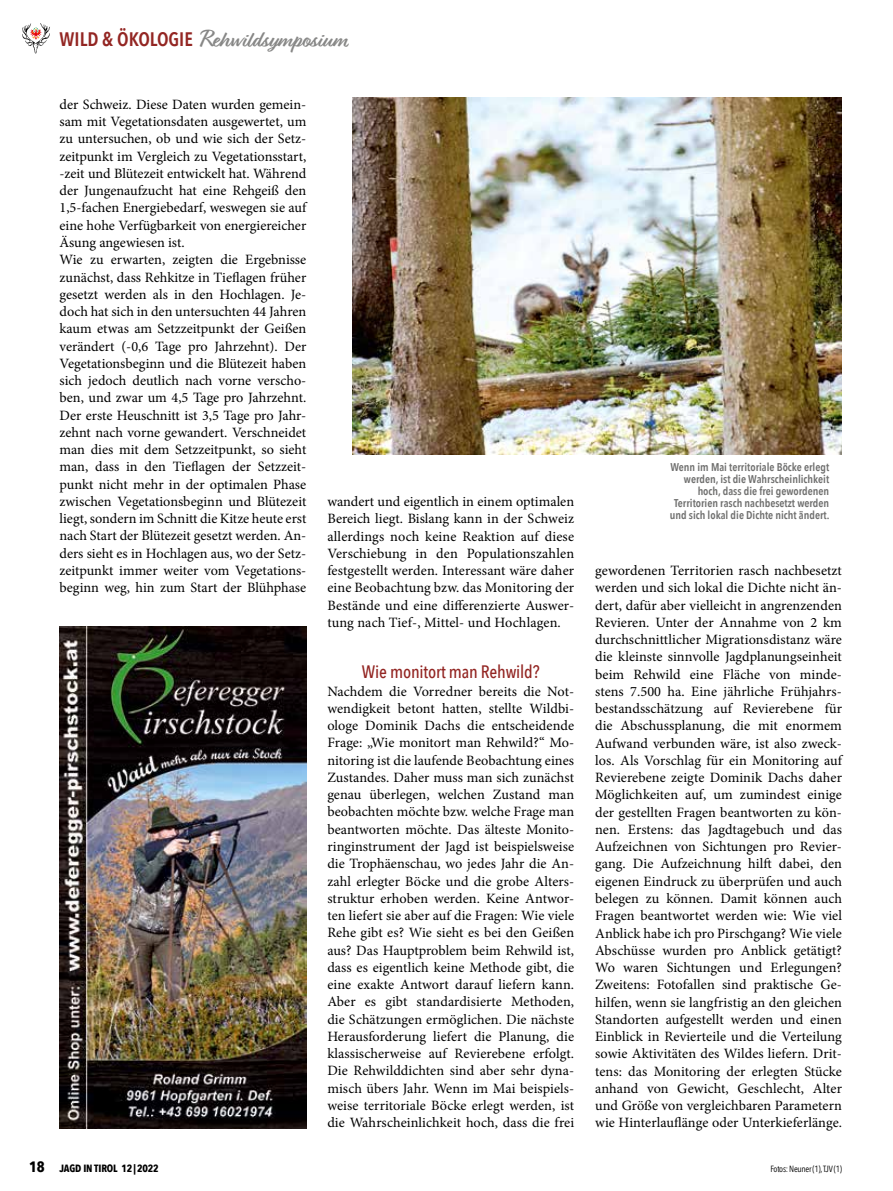
<style>
.page{position:relative;width:893px;height:1191px;background:#fff}
.page>*{position:absolute;margin:0;border:0;box-sizing:border-box;transform-origin:0 0}
.t1{font:700 22.5px "Relation";color:#878786}
.t2{font:500 18px "Avenir Next Condensed";letter-spacing:-.01em;color:#932623}
.t3{font:14.25px/17.2px "Minion Pro";color:#000;text-align:justify}
.t4{font:600 11.25px/12px "Avenir Next Condensed";color:#6f6f6e;text-align:right}
.t5{font:700 10.5px "Avenir Next Condensed";letter-spacing:-.01em;color:#000}
.t6{font:9px "Avenir Next Condensed";letter-spacing:-.03em;color:#000}
.s1{font-family:"Avenir Next Condensed";font-weight:600;font-size:19.5px;color:#932623}
.s2{font-size:15px}
</style>
<div class="page">
<svg style="left:22px;top:23px;width:28px;height:30px"></svg>
<img style="left:60px;top:626px;width:246px;height:502px">
<img style="left:353px;top:98px;width:489px;height:356px">
<h1 class="t1" style="left:60px;top:27px;width:289px"><span class="s1">WILD &amp; ÖKOLOGIE</span> Rehwildsymposium</h1>
<p class="t3" style="left:60px;top:96px;width:248px;text-align:left">der Schweiz. Diese Daten wurden gemein&shy;sam mit Vegetationsdaten ausgewertet, um zu untersuchen, ob und wie sich der Setz&shy;zeitpunkt im Vergleich zu Vegetationsstart, -zeit und Blütezeit entwickelt hat. Während der Jungenaufzucht hat eine Rehgeiß den 1,5-fachen Energiebedarf, weswegen sie auf eine hohe Verfügbarkeit von energiereicher Äsung angewiesen ist.<br>Wie zu erwarten, zeigten die Ergebnisse zunächst, dass Rehkitze in Tieflagen früher gesetzt werden als in den Hochlagen. Je&shy;doch hat sich in den untersuchten 44 Jahren kaum etwas am Setzzeitpunkt der Geißen verändert (-0,6 Tage pro Jahrzehnt). Der Vegetationsbeginn und die Blütezeit haben sich jedoch deutlich nach vorne verscho&shy;ben, und zwar um 4,5 Tage pro Jahrzehnt.<br>Der erste Heuschnitt ist 3,5 Tage pro Jahr&shy;zehnt nach vorne gewandert. Verschneidet man dies mit dem Setzzeitpunkt, so sieht man, dass in den Tieflagen der Setzzeit&shy;punkt nicht mehr in der optimalen Phase zwischen Vegetationsbeginn und Blütezeit liegt, sondern im Schnitt die Kitze heute erst nach Start der Blütezeit gesetzt werden. An&shy;ders sieht es in Hochlagen aus, wo der Setz&shy;zeitpunkt immer weiter vom Vegetations&shy;beginn weg, hin zum Start der Blühphase</p>
<p class="t3" style="left:327px;top:493px;width:248px">wandert und eigentlich in einem optimalen Bereich liegt. Bislang kann in der Schweiz allerdings noch keine Reaktion auf diese Verschiebung in den Populationszahlen festgestellt werden. Interessant wäre daher eine Beobachtung bzw. das Monitoring der Bestände und eine differenzierte Auswer&shy;tung nach Tief-, Mittel- und Hochlagen.</p>
<p class="t2" style="left:362px;top:661px;width:179px">Wie monitort man Rehwild?</p>
<p class="t3" style="left:327px;top:682px;width:248px">Nachdem die Vorredner bereits die Not&shy;wendigkeit betont hatten, stellte Wildbi&shy;ologe Dominik Dachs die entscheidende Frage: „Wie monitort man Rehwild?“ Mo&shy;nitoring ist die laufende Beobachtung eines Zustandes. Daher muss man sich zunächst genau überlegen, welchen Zustand man beobachten möchte bzw. welche Frage man beantworten möchte. Das älteste Monito&shy;ringinstrument der Jagd ist beispielsweise die Trophäenschau, wo jedes Jahr die An&shy;zahl erlegter Böcke und die grobe Alters&shy;struktur erhoben werden. Keine Antwor&shy;ten liefert sie aber auf die Fragen: Wie viele Rehe gibt es? Wie sieht es bei den Geißen aus? Das Hauptproblem beim Rehwild ist, dass es eigentlich keine Methode gibt, die eine exakte Antwort darauf liefern kann.<br>Aber es gibt standardisierte Methoden, die Schätzungen ermöglichen. Die nächste Herausforderung liefert die Planung, die klassischerweise auf Revierebene erfolgt.<br>Die Rehwilddichten sind aber sehr dyna&shy;misch übers Jahr. Wenn im Mai beispiels&shy;weise territoriale Böcke erlegt werden, ist die Wahrscheinlichkeit hoch, dass die frei</p>
<p class="t4" style="left:670px;top:461px;width:161px">Wenn im Mai territoriale Böcke erlegt werden, ist die Wahrscheinlichkeit hoch, dass die frei gewordenen Territorien rasch nachbesetzt werden und sich lokal die Dichte nicht ändert.</p>
<p class="t3" style="left:595px;top:562px;width:248px">gewordenen Territorien rasch nachbesetzt werden und sich lokal die Dichte nicht än&shy;dert, dafür aber vielleicht in angrenzenden Revieren. Unter der Annahme von 2 km durchschnittlicher Migrationsdistanz wäre die kleinste sinnvolle Jagdplanungseinheit beim Rehwild eine Fläche von minde&shy;stens 7.500 ha. Eine jährliche Frühjahrs&shy;bestandsschätzung auf Revierebene für die Abschussplanung, die mit enormem Aufwand verbunden wäre, ist also zweck&shy;los. Als Vorschlag für ein Monitoring auf Revierebene zeigte Dominik Dachs daher Möglichkeiten auf, um zumindest einige der gestellten Fragen beantworten zu kön&shy;nen. Erstens: das Jagdtagebuch und das Aufzeichnen von Sichtungen pro Revier&shy;gang. Die Aufzeichnung hilft dabei, den eigenen Eindruck zu überprüfen und auch belegen zu können. Damit können auch Fragen beantwortet werden wie: Wie viel Anblick habe ich pro Pirschgang? Wie viele Abschüsse wurden pro Anblick getätigt?<br>Wo waren Sichtungen und Erlegungen?<br>Zweitens: Fotofallen sind praktische Ge&shy;hilfen, wenn sie langfristig an den gleichen Standorten aufgestellt werden und einen Einblick in Revierteile und die Verteilung sowie Aktivitäten des Wildes liefern. Drit&shy;tens: das Monitoring der erlegten Stücke anhand von Gewicht, Geschlecht, Alter und Größe von vergleichbaren Parametern wie Hinterlauflänge oder Unterkieferlänge.</p>
<p class="t5" style="left:29px;top:1161px;width:131px"><span class="s2">18</span> JAGD IN TIROL 12|2022</p>
<p class="t6" style="left:770px;top:1161px;width:73px">Fotos: Neuner (1), TJV (1)</p>
</div>
